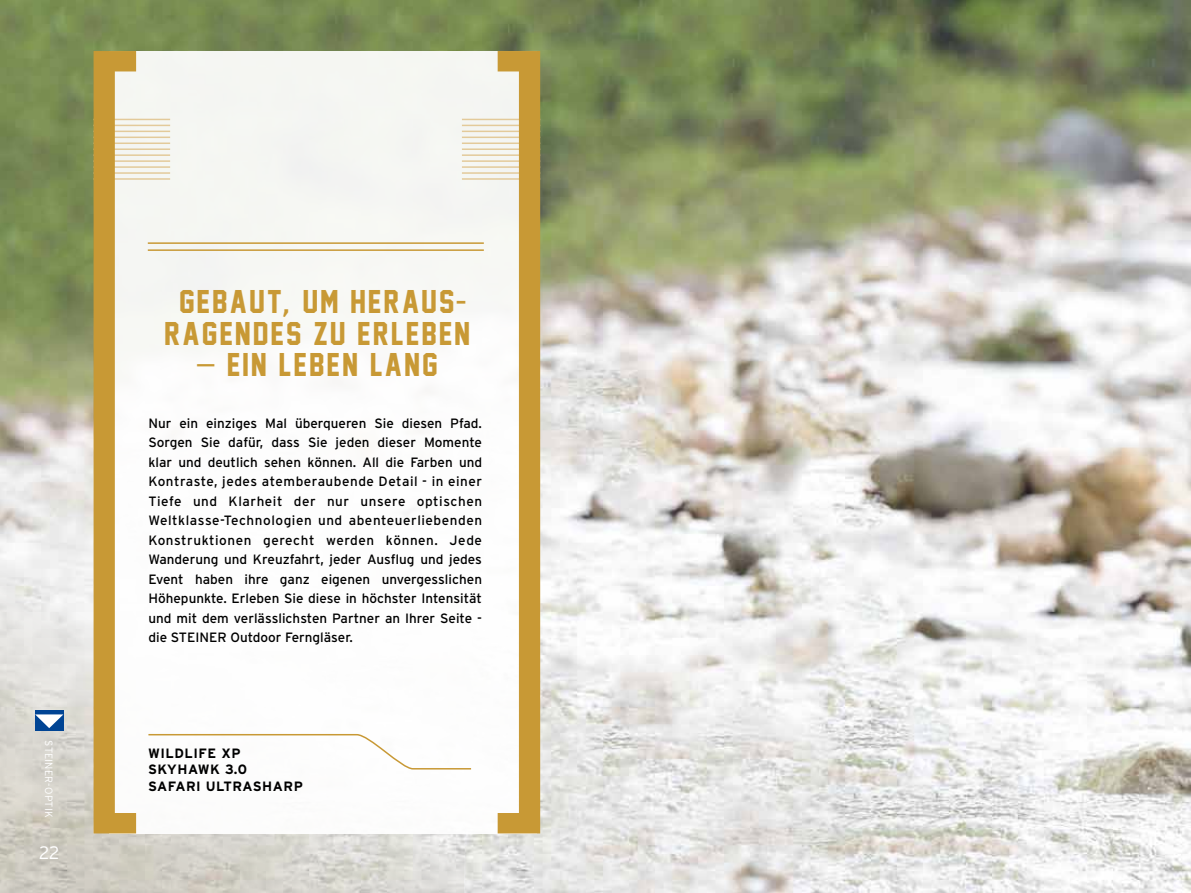
<style>
.page{position:relative;width:1191px;height:893px;background:#fff}
.page>*{position:absolute;margin:0;border:0;box-sizing:border-box;transform-origin:0 0}
.t1{font:30px/31.5px "Jersey M54";letter-spacing:.08em;color:#c89935}
.t2{font:300 18px "Interstate";color:#fff}
.t3{font:13.5px/19.5px "Interstate";color:#000;text-align:justify}
.t4{font:700 13.5px/16.5px "Interstate";letter-spacing:.04em;color:#000}
.t5{font:300 10.5px "Interstate";color:#fff}
.s1{font-family:"Octin College Rg";font-weight:700}
.s2{font-family:"Octin College Sb"}
</style>
<div class="page">
<img style="left:0;top:0;width:1191px;height:893px">
<svg style="left:0;top:442px;width:463px;height:451px;background:#dcdad4"></svg>
<div style="left:109px;top:51px;width:427px;height:782px;background:#fff"></div>
<hr style="left:94px;top:119px;width:76px;height:1px;background:#e3ca9a">
<hr style="left:94px;top:125px;width:76px;height:1px;background:#e3ca9a">
<hr style="left:94px;top:131px;width:76px;height:1px;background:#e3ca9a">
<hr style="left:94px;top:137px;width:76px;height:1px;background:#e3ca9a">
<hr style="left:94px;top:143px;width:76px;height:1px;background:#e3ca9a">
<hr style="left:94px;top:148px;width:76px;height:2px;background:#e3ca9a">
<hr style="left:94px;top:154px;width:76px;height:2px;background:#e3ca9a">
<hr style="left:94px;top:160px;width:76px;height:2px;background:#e3ca9a">
<hr style="left:94px;top:166px;width:76px;height:2px;background:#e3ca9a">
<hr style="left:94px;top:172px;width:76px;height:2px;background:#e3ca9a">
<hr style="left:94px;top:178px;width:76px;height:2px;background:#e3ca9a">
<hr style="left:462px;top:119px;width:78px;height:1px;background:#e3ca9a">
<hr style="left:462px;top:125px;width:78px;height:1px;background:#e3ca9a">
<hr style="left:462px;top:131px;width:78px;height:1px;background:#e3ca9a">
<hr style="left:462px;top:137px;width:78px;height:1px;background:#e3ca9a">
<hr style="left:462px;top:143px;width:78px;height:1px;background:#e3ca9a">
<hr style="left:462px;top:148px;width:78px;height:2px;background:#e3ca9a">
<hr style="left:462px;top:154px;width:78px;height:2px;background:#e3ca9a">
<hr style="left:462px;top:160px;width:78px;height:2px;background:#e3ca9a">
<hr style="left:462px;top:166px;width:78px;height:2px;background:#e3ca9a">
<hr style="left:462px;top:172px;width:78px;height:2px;background:#e3ca9a">
<hr style="left:462px;top:178px;width:78px;height:2px;background:#e3ca9a">
<hr style="left:148px;top:242px;width:336px;height:2px;background:#c89935">
<hr style="left:148px;top:249px;width:336px;height:2px;background:#c89935">
<svg style="left:94px;top:51px;width:42px;height:782px"></svg>
<svg style="left:497px;top:51px;width:43px;height:782px"></svg>
<svg style="left:148px;top:733px;width:324px;height:37px"></svg>
<div style="left:35px;top:711px;width:28px;height:20px;background:#004494"></div>
<svg style="left:35px;top:714px;width:28px;height:14px"></svg>
<p class="t5" style="left:55px;top:740px;width:77px;rotate:90deg">steiner-optik</p>
<h2 class="t2" style="left:39px;top:843px;width:22px">22</h2>
<h1 class="t1" style="left:164px;top:287px;width:302px;text-indent:15px">GEBAUT<span class="s1">,</span> UM HERAUS<span class="s1">‑<br></span>RAGENDES</h1>
<h1 class="t1" style="left:313px;top:319px;width:158px">ZU ERLEBEN</h1>
<h1 class="t1" style="left:197px;top:350px;width:98px"><span class="s2">–</span>EIN LEBE</h1>
<h1 class="t1" style="left:342px;top:350px;width:97px">N LANG</h1>
<p class="t3" style="left:148px;top:413px;width:335px">N ur ein einziges Mal überqueren Sie diesen Pfad.<br>Sorgen Sie dafür, dass Sie jeden dieser Momente klar und deutlich sehen können. All die Farben und Kontraste, jedes atemberaubende Detail - in einer Tiefe und Klarheit der nur unsere optischen Weltklasse-Technologien und abenteuerliebenden Konstruktionen gerecht werden können. Jede Wanderung und Kreuzfahrt, jeder Ausflug und jedes Event haben ihre ganz eigenen unvergesslichen Höhepunkte. Erleben Sie diese in höchster I ntensität und mit dem verlässlichsten Partner an I hrer Seite - die Steiner Outdoor Ferngläser.</p>
<p class="t4" style="left:148px;top:745px;width:146px">WI LDLI FE XP<br>SKYH AWK 3.0<br>SAFARI U LTRASHARP</p>
</div>
